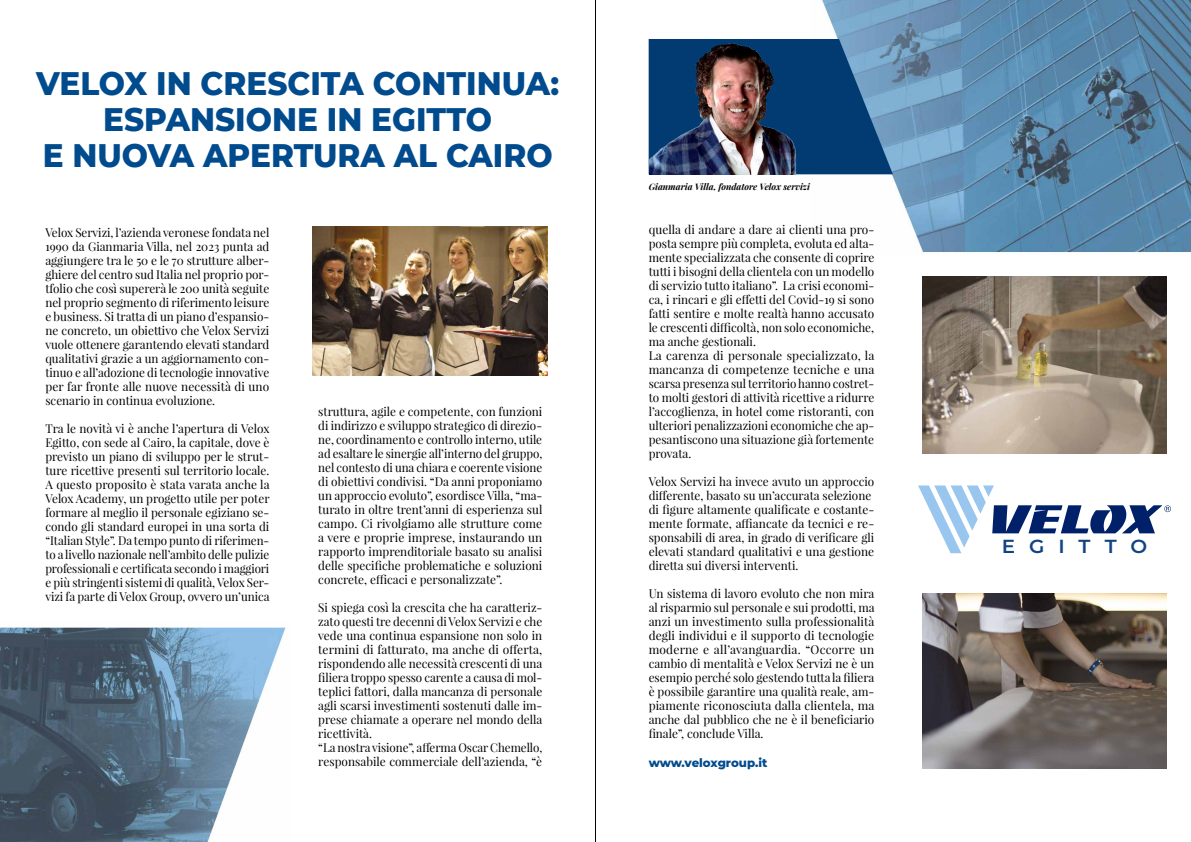
<style>
.page{position:relative;width:1191px;height:842px;background:#fff}
.page>*{position:absolute;margin:0;border:0;box-sizing:border-box;transform-origin:0 0}
.t1{font:800 33.3px/36px "Montserrat";color:#004b8e;text-align:center;scale:.93 1}
.t2{font:100 18.9px "Montserrat";letter-spacing:.7em;color:#124483;scale:1.05 1}
.t3{font:12px/14px "Playfair Display";color:#000;text-align:justify}
.t4{font:800 12px "Montserrat";letter-spacing:-.005em;color:#004b8e}
.t5{font:italic 700 9px "Playfair Display";color:#020203}
</style>
<div class="page">
<img style="left:810px;top:0;width:381px;height:254px">
<svg style="left:648px;top:39px;width:245px;height:135px;background:#2a5f8f"></svg>
<img style="left:0;top:627px;width:287px;height:215px">
<img style="left:922px;top:277px;width:244px;height:176px">
<img style="left:313px;top:227px;width:235px;height:149px">
<img style="left:922px;top:594px;width:244px;height:174px">
<svg style="left:918px;top:485px;width:253px;height:68px"></svg>
<img style="left:649px;top:39px;width:161px;height:135px">
<hr style="left:595px;top:0;width:1px;height:842px;background:#000">
<h1 class="t1" style="left:36px;top:64px;width:564px">VELOX IN CRESCITA CONTINUA:<br>ESPANSIONE IN EGITTO<br>E NUOVA APERTURA AL CAIRO</h1>
<p class="t3" style="left:45px;top:225px;width:225px">Velox Servizi, l’azienda veronese fondata nel 1990 da Gianmaria Villa, nel 2023 punta ad aggiungere tra le 50 e le 70 strutture alber&shy;ghiere del centro sud Italia nel proprio por&shy;tfolio che così supererà le 200 unità seguite nel proprio segmento di riferimento leisure e business. Si tratta di un piano d’espansio&shy;ne concreto, un obiettivo che Velox Servizi vuole ottenere garantendo elevati standard qualitativi grazie a un aggiornamento con&shy;tinuo e all’adozione di tecnologie innovative per far fronte alle nuove necessità di uno scenario in continua evoluzione.</p>
<p class="t3" style="left:45px;top:421px;width:226px">Tra le novità vi è anche l’apertura di Velox Egitto, con sede al Cairo, la capitale, dove è previsto un piano di sviluppo per le strut&shy;ture ricettive presenti sul territorio locale.<br>A questo proposito è stata varata anche la Velox Academy, un progetto utile per poter formare al meglio il personale egiziano se&shy;condo gli standard europei in una sorta di “Italian Style”. Da tempo punto di riferimen&shy;to a livello nazionale nell’ambito delle pulizie professionali e certificata secondo i maggiori e più stringenti sistemi di qualità, Velox Ser&shy;vizi fa parte di Velox Group, ovvero un’unica</p>
<p class="t3" style="left:318px;top:405px;width:226px">struttura, agile e competente, con funzioni di indirizzo e sviluppo strategico di direzio&shy;ne, coordinamento e controllo interno, utile ad esaltare le sinergie all’interno del gruppo, nel contesto di una chiara e coerente visione di obiettivi condivisi. “Da anni proponiamo un approccio evoluto”, esordisce Villa, “ma&shy;turato in oltre trent’anni di esperienza sul campo. Ci rivolgiamo alle strutture come a vere e proprie imprese, instaurando un rapporto imprenditoriale basato su analisi delle specifiche problematiche e soluzioni concrete, efficaci e personalizzate”.</p>
<p class="t3" style="left:318px;top:601px;width:226px;text-align:left">Si spiega così la crescita che ha caratteriz&shy;zato questi tre decenni di Velox Servizi e che vede una continua espansione non solo in termini di fatturato, ma anche di offerta, rispondendo alle necessità crescenti di una filiera troppo spesso carente a causa di mol&shy;teplici fattori, dalla mancanza di personale agli scarsi investimenti sostenuti dalle im&shy;prese chiamate a operare nel mondo della ricettività.<br>“La nostra visione”, afferma Oscar Chemello, responsabile commerciale dell’azienda, “è</p>
<p class="t5" style="left:648px;top:180px;width:163px">Gianmaria Villa, fondatore Velox servizi</p>
<p class="t3" style="left:648px;top:223px;width:227px;text-align:left">quella di andare a dare ai clienti una pro&shy;posta sempre più completa, evoluta ed alta&shy;mente specializzata che consente di coprire tutti i bisogni della clientela con un modello di servizio tutto italiano”. La crisi economi&shy;ca, i rincari e gli effetti del Covid-19 si sono fatti sentire e molte realtà hanno accusato le crescenti difficoltà, non solo economiche, ma anche gestionali.<br>La carenza di personale specializzato, la mancanza di competenze tecniche e una scarsa presenza sul territorio hanno costret&shy;to molti gestori di attività ricettive a ridurre l’accoglienza, in hotel come ristoranti, con ulteriori penalizzazioni economiche che ap&shy;pesantiscono una situazione già fortemente provata.</p>
<p class="t3" style="left:648px;top:475px;width:227px;text-align:left">Velox Servizi ha invece avuto un approccio differente, basato su un’accurata selezione di figure altamente qualificate e costante&shy;mente formate, affiancate da tecnici e re&shy;sponsabili di area, in grado di verificare gli elevati standard qualitativi e una gestione diretta sui diversi interventi.</p>
<p class="t3" style="left:648px;top:587px;width:227px">Un sistema di lavoro evoluto che non mira al risparmio sul personale e sui prodotti, ma anzi un investimento sulla professionalità degli individui e il supporto di tecnologie moderne e all’avanguardia. “Occorre un cambio di mentalità e Velox Servizi ne è un esempio perché solo gestendo tutta la filiera è possibile garantire una qualità reale, am&shy;piamente riconosciuta dalla clientela, ma anche dal pubblico che ne è il beneficiario finale”, conclude Villa.</p>
<p class="t4" style="left:648px;top:754px;width:120px">www.veloxgroup.it</p>
<h2 class="t2" style="left:1001px;top:534px;width:140px">EGITTO</h2>
</div>
